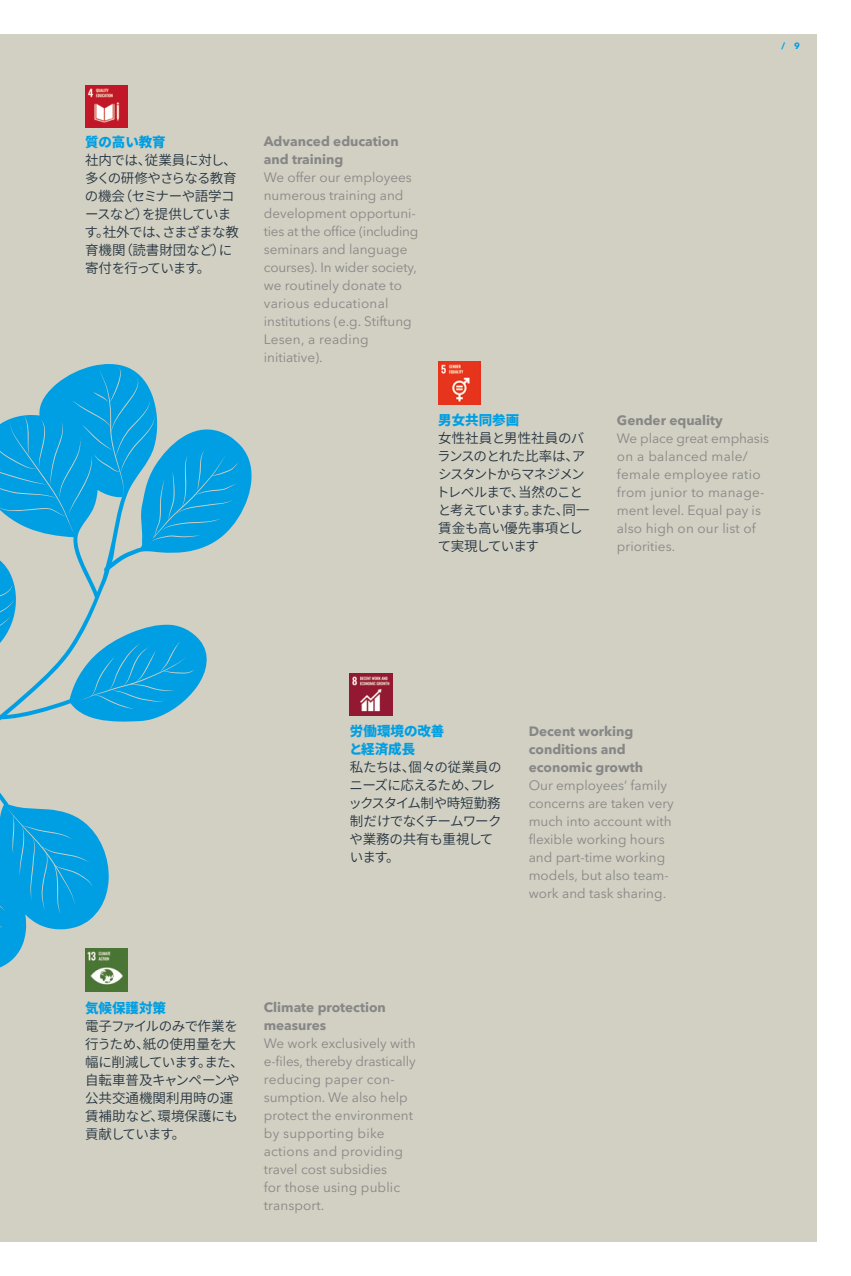
<style>
.page{position:relative;width:851px;height:1276px;background:#fff}
.page>*{position:absolute;margin:0;border:0;box-sizing:border-box;transform-origin:0 0}
.t1{font:13.5px/18px "Avenir Next LT Pro";color:#878787}
.t2{font:13.5px/18px "Source Han Sans";letter-spacing:-.04em;color:#253441}
.t3{font:700 13.5px/18px "Avenir Next LT Pro";color:#878787}
.t4{font:13.5px/18px "Source Han Sans";letter-spacing:-.02em;color:#253441}
.t5{font:800 13.5px/18px "Source Han Sans";color:#009fe3}
.t6{font:700 9px "Avenir Next LT Pro";color:#009fe3}
</style>
<div class="page">
<div style="left:0;top:34px;width:816px;height:1208px;background:#d2d0c2"></div>
<svg style="left:0;top:364px;width:252px;height:628px"></svg>
<img style="left:85px;top:85px;width:43px;height:43px">
<img style="left:438px;top:361px;width:42px;height:43px">
<img style="left:85px;top:948px;width:43px;height:43px">
<img style="left:350px;top:673px;width:42px;height:43px">
<p class="t6" style="left:781px;top:41px;width:20px">/ 9</p>
<p class="t5" style="left:85px;top:133px;width:82px">質の高い教育</p>
<p class="t2" style="left:84px;top:151px;width:156px">社内では、従業員に対し、多くの研修やさらなる教育の機会（セミナーや語学コースなど）を提供しています。社外では、さまざまな教育機関（読書財団など）に寄付を行っています。</p>
<p class="t3" style="left:264px;top:132px;width:136px">Advanced education and training</p>
<p class="t1" style="left:264px;top:169px;width:156px">We offer our employees numerous training and development opportuni&shy;ties at the office (including seminars and language courses). In wider society, we routinely donate to various educational institutions (e.g. Stiftung<br>Lesen, a reading initiative).</p>
<p class="t5" style="left:438px;top:412px;width:82px">男女共同参画</p>
<p class="t2" style="left:436px;top:430px;width:155px">女性社員と男性社員のバランスのとれた比率は、アシスタントからマネジメントレベルまで、当然のことと考えています。また、同一賃金も高い優先事項として実現しています</p>
<p class="t3" style="left:617px;top:411px;width:107px">Gender equality</p>
<p class="t1" style="left:617px;top:429px;width:153px">We place great emphasis on a balanced male/ female employee ratio from junior to manage&shy;ment level. Equal pay is also high on our list of priorities.</p>
<p class="t5" style="left:349px;top:723px;width:97px">労働環境の改善と経済成長</p>
<p class="t2" style="left:348px;top:759px;width:155px">私たちは、個々の従業員のニーズに応えるため、フレックスタイム制や時短勤務制だけでなくチームワークや業務の共有も重視しています。</p>
<p class="t3" style="left:528px;top:722px;width:116px">Decent working conditions and economic growth</p>
<p class="t1" style="left:528px;top:776px;width:147px">Our employees‘ family concerns are taken very much into account with flexible working hours and part-time working models, but also team&shy;work and task sharing.</p>
<p class="t5" style="left:85px;top:999px;width:82px">気候保護対策</p>
<p class="t4" style="left:85px;top:1017px;width:160px">電子ファイルのみで作業を行うため、紙の使用量を大幅に削減しています。また、自転車普及キャンペーンや公共交通機関利用時の運賃補助など、環境保護にも貢献しています。</p>
<p class="t3" style="left:264px;top:998px;width:124px">Climate protection measures</p>
<p class="t1" style="left:264px;top:1034px;width:153px">We work exclusively with e-files, thereby drastically reducing paper con&shy;sumption. We also help protect the environment by supporting bike actions and providing travel cost subsidies<br>for those using public transport.</p>
</div>
